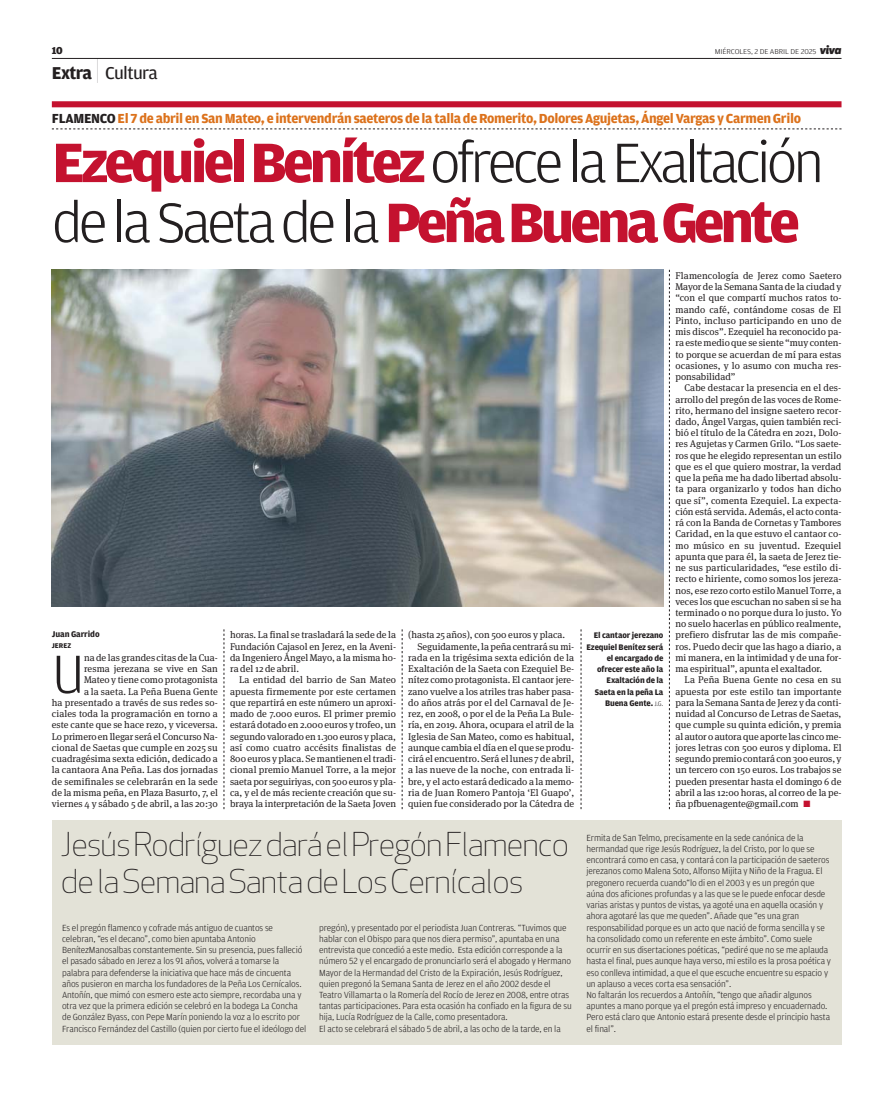
<style>
.page{position:relative;width:893px;height:1094px;background:#fff}
.page>*{position:absolute;margin:0;border:0;box-sizing:border-box;transform-origin:0 0}
.t1{font:300 58.95px/60px "Amplitude";letter-spacing:-.065em;color:#231f20;scale:1.05 1}
.t2{font:300 56.85px "Amplitude";color:#231f20}
.t3{font:32.1px/37.5px "Apex New PS Light Oldstyle";letter-spacing:-.03em;color:#231f20}
.t4{font:18.15px "Amplitude";letter-spacing:-.035em;color:#231f20;scale:1.05 1}
.t5{font:700 13.95px "Amplitude";letter-spacing:-.025em;color:#dc721c}
.t6{font:900 10.65px "Amplitude";color:#231f20}
.t7{font:9.75px/11.2px "Meta Serif OT";color:#231f20;text-align:justify}
.t8{font:300 9.45px/11.2px "Amplitude";letter-spacing:-.01em;color:#231f20}
.t9{font:700 8.85px "Amplitude";letter-spacing:-.01em;color:#231f20}
.t10{font:700 8.55px/11.2px "Amplitude";letter-spacing:-.015em;color:#231f20;text-align:right}
.t11{font:300 7.5px "Amplitude";letter-spacing:-.01em;color:#231f20;scale:1.1 1}
.t12{font:700 7.35px "Amplitude";color:#231f20}
.s1{font-family:"Apex New";font-weight:800;font-style:italic;font-size:11.85px}
.s2{font-weight:700}
.s3{font-family:"Apex New";font-weight:100;font-size:24.6px}
.s4{color:#231f20}
.s5{font-weight:700;color:#c4122f}
.s6{font-weight:300;font-size:6.9px}
.s7{color:#c4122f}
</style>
<div class="page">
<hr style="left:52px;top:58px;width:789px;height:1px;background:#231f20">
<img style="left:52px;top:270px;width:611px;height:337px">
<svg style="left:224px;top:629px;width:1px;height:180px"></svg>
<svg style="left:580px;top:629px;width:1px;height:180px"></svg>
<svg style="left:402px;top:629px;width:1px;height:180px"></svg>
<svg style="left:669px;top:270px;width:1px;height:539px"></svg>
<div style="left:52px;top:101px;width:789px;height:6px;background:#c4122f"></div>
<svg style="left:52px;top:129px;width:789px;height:1px"></svg>
<div style="left:52px;top:820px;width:789px;height:225px;background:#e3e2d7"></div>
<p class="t6" style="left:52px;top:46px;width:13px">10</p>
<p class="t11" style="left:714px;top:49px;width:117px">MIÉRCOLES, 2 DE ABRIL DE 2025 <span class="s1">viva</span></p>
<h3 class="t4" style="left:52px;top:66px;width:102px"><span class="s2">Extra</span> <span class="s3">|</span> Cultura</h3>
<h3 class="t5" style="left:52px;top:113px;width:750px"><span class="s4">FLAMENCO</span> El 7 de abril en San Mateo, e intervendrán saeteros de la talla de Romerito, Dolores Agujetas, Ángel Vargas y Carmen Grilo</h3>
<h1 class="t1" style="left:52px;top:136px;width:737px"><span class="s5">Ezequiel Benítez</span>ofrece la Exaltación de la Saeta de la <span class="s5">Peña Buena Gente</span></h1>
<p class="t9" style="left:52px;top:631px;width:49px">Juan Garrido</p>
<p class="t12" style="left:52px;top:642px;width:21px">JEREZ</p>
<h2 class="t2" style="left:52px;top:652px;width:34px">U</h2>
<p class="t7" style="left:52px;top:652px;width:167px;text-align:right">na de las grandes citas de la Cua-<br>resma jerezana se vive en San<br>Mateo y tiene como protagonista<br>a la saeta. La Peña Buena Gente<br>ha presentado a través de sus redes so&shy;ciales toda la programación en torno a este cante que se hace rezo, y viceversa.<br>Lo primero en llegar será el Concurso Na&shy;cional de Saetas que cumple en 2025 su cuadragésima sexta edición, dedicado a la cantaora Ana Peña. Las dos jornadas de semifinales se celebrarán en la sede de la misma peña, en Plaza Basurto, 7, el viernes 4 y sábado 5 de abril, a las 20:30</p>
<p class="t7" style="left:230px;top:630px;width:167px">horas. La final se trasladará la sede de la Fundación Cajasol en Jerez, en la Aveni&shy;da Ingeniero Ángel Mayo, a la misma ho&shy;ra del 12 de abril.</p>
<p class="t7" style="left:230px;top:675px;width:167px;text-indent:9px">La entidad del barrio de San Mateo apuesta firmemente por este certamen que repartirá en este número un aproxi&shy;mado de 7.000 euros. El primer premio estará dotado en 2.000 euros y trofeo, un segundo valorado en 1.300 euros y placa, así como cuatro accésits finalistas de 800 euros y placa. Se mantienen el tradi&shy;cional premio Manuel Torre, a la mejor saeta por seguiriyas, con 500 euros y pla&shy;ca, y el de más reciente creación que su&shy;braya la interpretación de la Saeta Joven</p>
<p class="t7" style="left:408px;top:630px;width:158px">(hasta 25 años), con 500 euros y placa.</p>
<p class="t7" style="left:417px;top:641px;width:158px">Seguidamente, la peña centrará su mi-</p>
<p class="t7" style="left:408px;top:652px;width:167px">rada en la trigésima sexta edición de la</p>
<p class="t7" style="left:408px;top:663px;width:167px">Exaltación de la Saeta con Ezequiel Be-</p>
<p class="t7" style="left:408px;top:675px;width:167px">nítez como protagonista. El cantaor jere-</p>
<p class="t7" style="left:408px;top:686px;width:167px">zano vuelve a los atriles tras haber pasa-</p>
<p class="t7" style="left:408px;top:697px;width:167px">do años atrás por el del Carnaval de Je-</p>
<p class="t7" style="left:408px;top:708px;width:167px">rez, en 2008, o por el de la Peña La Bule-</p>
<p class="t7" style="left:408px;top:720px;width:167px">ría, en 2019. Ahora, ocupara el atril de la</p>
<p class="t7" style="left:408px;top:731px;width:167px">Iglesia de San Mateo, como es habitual,</p>
<p class="t7" style="left:408px;top:742px;width:167px">aunque cambia el día en el que se produ-</p>
<p class="t7" style="left:408px;top:753px;width:167px">cirá el encuentro. Será el lunes 7 de abril,</p>
<p class="t7" style="left:408px;top:764px;width:167px">a las nueve de la noche, con entrada li-</p>
<p class="t7" style="left:408px;top:776px;width:167px">bre, y el acto estará dedicado a la memo-</p>
<p class="t7" style="left:408px;top:787px;width:167px">ria de Juan Romero Pantoja ‘El Guapo’,</p>
<p class="t7" style="left:408px;top:798px;width:167px">quien fue considerado por la Cátedra de</p>
<h3 class="t3" style="left:61px;top:828px;width:509px">Jesús Rodríguez dará el Pregón Flamenco de la Semana Santa de Los Cernícalos</h3>
<p class="t8" style="left:62px;top:922px;width:246px">Es el pregón flamenco y cofrade más antiguo de cuantos se celebran, “es el decano”, como bien apuntaba Antonio BenítezManosalbas constantemente. Sin su presencia, pues falleció el pasado sábado en Jerez a los 91 años, volverá a tomarse la palabra para defenderse la iniciativa que hace más de cincuenta años pusieron en marcha los fundadores de la Peña Los Cernícalos.<br>Antoñín, que mimó con esmero este acto siempre, recordaba una y otra vez que la primera edición se celebró en la bodega La Concha de González Byass, con Pepe Marín poniendo la voz a lo escrito por Francisco Fernández del Castillo (quien por cierto fue el ideólogo del</p>
<p class="t8" style="left:319px;top:922px;width:254px">pregón), y presentado por el periodista Juan Contreras. “Tuvimos que hablar con el Obispo para que nos diera permiso”, apuntaba en una entrevista que concedió a este medio. Esta edición corresponde a la número 52 y el encargado de pronunciarlo será el abogado y Hermano Mayor de la Hermandad del Cristo de la Expiración, Jesús Rodríguez, quien pregonó la Semana Santa de Jerez en el año 2002 desde el Teatro Villamarta o la Romería del Rocío de Jerez en 2008, entre otras tantas participaciones. Para esta ocasión ha confiado en la figura de su hija, Lucía Rodríguez de la Calle, como presentadora.<br>El acto se celebrará el sábado 5 de abril, a las ocho de la tarde, en la</p>
<p class="t10" style="left:586px;top:630px;width:78px">El cantaor jerezano<br>Ezequiel Benítez será el encargado de ofrecer este año la<br>Exaltación de la<br>Saeta en la peña La<br>Buena Gente. <span class="s6">J.G.</span></p>
<p class="t7" style="left:675px;top:270px;width:167px">Flamencología de Jerez como Saetero Mayor de la Semana Santa de la ciudad y “con el que compartí muchos ratos to&shy;mando café, contándome cosas de El Pinto, incluso participando en uno de mis discos”. Ezequiel ha reconocido pa&shy;ra este medio que se siente “muy conten&shy;to porque se acuerdan de mí para estas ocasiones, y lo asumo con mucha res&shy;ponsabilidad”</p>
<p class="t7" style="left:675px;top:383px;width:167px;text-indent:9px">Cabe destacar la presencia en el des&shy;arrollo del pregón de las voces de Rome&shy;rito, hermano del insigne saetero recor&shy;dado, Ángel Vargas, quien también reci&shy;bió el título de la Cátedra en 2021, Dolo&shy;res Agujetas y Carmen Grilo. “Los saete&shy;ros que he elegido representan un estilo que es el que quiero mostrar, la verdad que la peña me ha dado libertad absolu&shy;ta para organizarlo y todos han dicho que sí”, comenta Ezequiel. La expecta&shy;ción está servida. Además, el acto conta&shy;rá con la Banda de Cornetas y Tambores Caridad, en la que estuvo el cantaor co&shy;mo músico en su juventud. Ezequiel apunta que para él, la saeta de Jerez tie&shy;ne sus particularidades, “ese estilo di&shy;recto e hiriente, como somos los jereza&shy;nos, ese rezo corto estilo Manuel Torre, a veces los que escuchan no saben si se ha terminado o no porque dura lo justo. Yo no suelo hacerlas en público realmente, prefiero disfrutar las de mis compañe&shy;ros. Puedo decir que las hago a diario, a mi manera, en la intimidad y de una for&shy;ma espiritual”, apunta el exaltador.</p>
<p class="t7" style="left:675px;top:675px;width:167px;text-indent:9px">La Peña Buena Gente no cesa en su apuesta por este estilo tan importante para la Semana Santa de Jerez y da conti&shy;nuidad al Concurso de Letras de Saetas, que cumple su quinta edición, y premia al autor o autora que aporte las cinco me&shy;jores letras con 500 euros y diploma. El segundo premio contará con 300 euros, y un tercero con 150 euros. Los trabajos se pueden presentar hasta el domingo 6 de abril a las 12:00 horas, al correo de la pe&shy;ña pfbuenagente@gmail.com <span class="s7">■</span></p>
<p class="t8" style="left:586px;top:832px;width:246px">Ermita de San Telmo, precisamente en la sede canónica de la hermandad que rige Jesús Rodríguez, la del Cristo, por lo que se encontrará como en casa, y contará con la participación de saeteros jerezanos como Malena Soto, Alfonso Mijita y Niño de la Fragua. El pregonero recuerda cuando“lo di en el 2003 y es un pregón que aúna dos aficiones profundas y a las que se le puede enfocar desde varias aristas y puntos de vistas, ya agoté una en aquella ocasión y ahora agotaré las que me queden”. Añade que “es una gran responsabilidad porque es un acto que nació de forma sencilla y se ha consolidado como un referente en este ámbito”. Como suele ocurrir en sus disertaciones poéticas, “pediré que no se me aplauda hasta el final, pues aunque haya verso, mi estilo es la prosa poética y eso conlleva intimidad, a que el que escuche encuentre su espacio y un aplauso a veces corta esa sensación”.<br>No faltarán los recuerdos a Antoñín, “tengo que añadir algunos apuntes a mano porque ya el pregón está impreso y encuadernado.<br>Pero está claro que Antonio estará presente desde el principio hasta el final”.</p>
</div>
